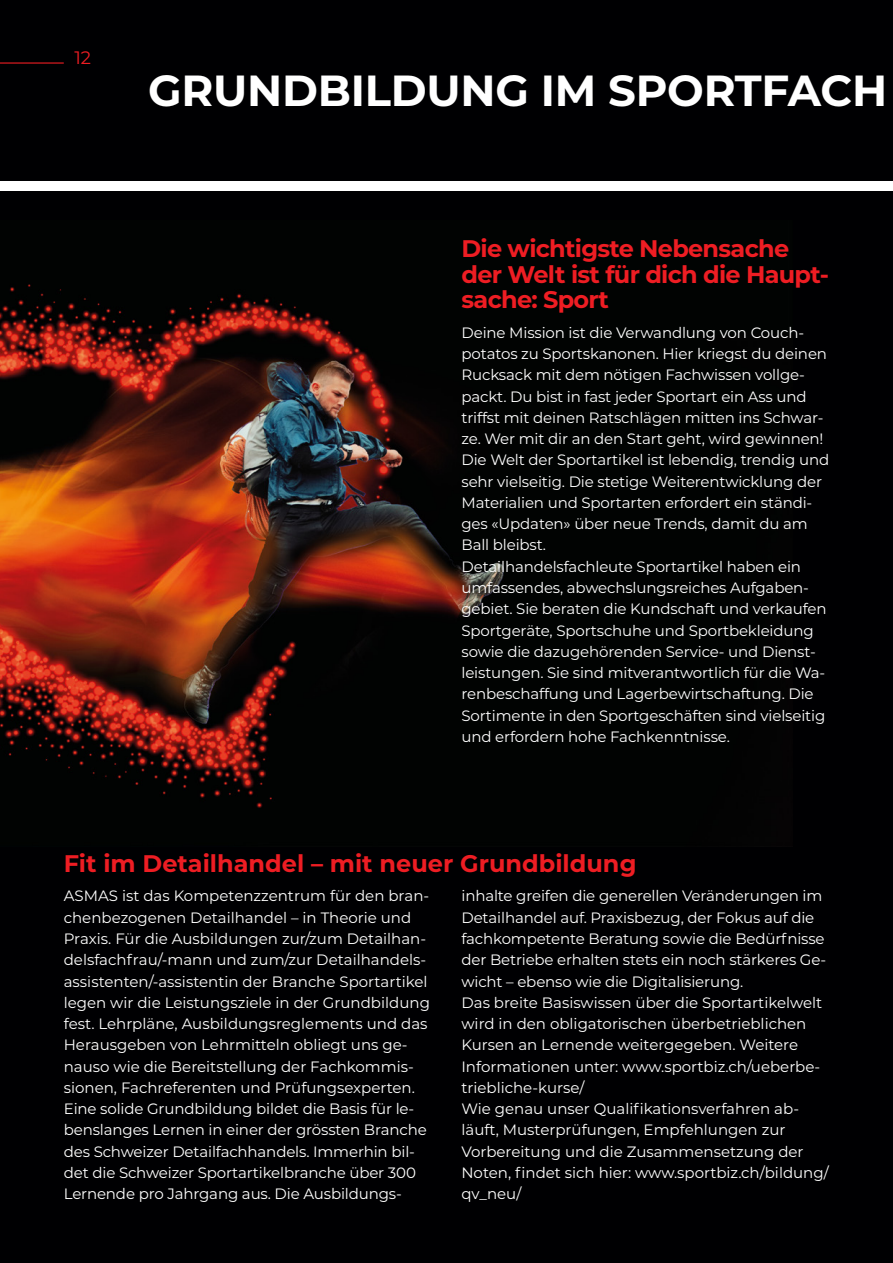
<style>
.page{position:relative;width:893px;height:1263px;background:#fff}
.page>*{position:absolute;margin:0;border:0;box-sizing:border-box;transform-origin:0 0}
.Head2{font:700 43.5px "Montserrat";letter-spacing:-.005em;color:#fff}
.Überschrift{font:700 24px/25.5px "Montserrat";letter-spacing:-.03em;color:#ee1d23}
.Überschrift-2{font:700 24px "Montserrat";color:#ee1d23}
.t1{font:18px "Montserrat";color:#ee1d23}
.Grundtext_weiß{font:15px/21.3px "Montserrat";letter-spacing:-.01em;color:#fff}
</style>
<div class="page">
<div style="left:0;top:0;width:893px;height:181px;background:#000002"></div>
<hr style="left:0;top:62px;width:64px;height:2px;background:#ee1d23">
<div style="left:0;top:191px;width:893px;height:1072px;background:#000002"></div>
<img style="left:0;top:284px;width:504px;height:524px">
<p class="t1" style="left:74px;top:45px;width:18px">12</p>
<p class="Head2" style="left:148px;top:59px;width:740px">GRUNDBILDUNG IM SPORTFACH</p>
<p class="Überschrift" style="left:461px;top:235px;width:369px">Die wichtigste Nebensache der Welt ist für dich die Haupt&shy;sache: Sport</p>
<p class="Grundtext_weiß" style="left:461px;top:321px;width:367px">Deine Mission ist die Verwandlung von Couch&shy;potatos zu Sportskanonen. Hier kriegst du deinen Rucksack mit dem nötigen Fachwissen vollge&shy;packt. Du bist in fast jeder Sportart ein Ass und triffst mit deinen Ratschlägen mitten ins Schwar&shy;ze. Wer mit dir an den Start geht, wird gewinnen!</p>
<p class="Grundtext_weiß" style="left:461px;top:449px;width:369px">Die Welt der Sportartikel ist lebendig, trendig und sehr vielseitig. Die stetige Weiterentwicklung der Materialien und Sportarten erfordert ein ständi&shy;ges «Updaten» über neue Trends, damit du am Ball bleibst.</p>
<p class="Grundtext_weiß" style="left:461px;top:555px;width:367px">Detailhandelsfachleute Sportartikel haben ein umfassendes, abwechslungsreiches Aufgaben&shy;gebiet. Sie beraten die Kundschaft und verkaufen Sportgeräte, Sportschuhe und Sportbekleidung sowie die dazugehörenden Service- und Dienst&shy;leistungen. Sie sind mitverantwortlich für die Wa&shy;renbeschaffung und Lagerbewirtschaftung. Die Sortimente in den Sportgeschäften sind vielseitig und erfordern hohe Fachkenntnisse.</p>
<p class="Überschrift-2" style="left:64px;top:846px;width:574px">Fit im Detailhandel – mit neuer Grundbildung</p>
<p class="Grundtext_weiß" style="left:64px;top:885px;width:368px">ASMAS ist das Kompetenzzentrum für den bran&shy;chenbezogenen Detailhandel – in Theorie und Praxis. Für die Ausbildungen zur/zum Detailhan&shy;delsfachfrau/-mann und zum/zur Detailhandels&shy;assistenten/-assistentin der Branche Sportartikel legen wir die Leistungsziele in der Grundbildung fest. Lehrpläne, Ausbildungsreglements und das Herausgeben von Lehrmitteln obliegt uns ge&shy;nauso wie die Bereitstellung der Fachkommis&shy;sionen, Fachreferenten und Prüfungsexperten.</p>
<p class="Grundtext_weiß" style="left:64px;top:1097px;width:365px">Eine solide Grundbildung bildet die Basis für le&shy;benslanges Lernen in einer der grössten Branche des Schweizer Detailfachhandels. Immerhin bil&shy;det die Schweizer Sportartikelbranche über 300<br>Lernende pro Jahrgang aus. Die Ausbildungs-</p>
<p class="Grundtext_weiß" style="left:461px;top:885px;width:366px">inhalte greifen die generellen Veränderungen im Detailhandel auf. Praxisbezug, der Fokus auf die fachkompetente Beratung sowie die Bedürfnisse der Betriebe erhalten stets ein noch stärkeres Ge&shy;wicht – ebenso wie die Digitalisierung.</p>
<p class="Grundtext_weiß" style="left:461px;top:991px;width:362px">Das breite Basiswissen über die Sportartikelwelt wird in den obligatorischen überbetrieblichen Kursen an Lernende weitergegeben. Weitere Informationen unter: www.sportbiz.ch/ueberbe&shy;triebliche-kurse/</p>
<p class="Grundtext_weiß" style="left:461px;top:1097px;width:369px">Wie genau unser Qualifikationsverfahren ab&shy;läuft, Musterprüfungen, Empfehlungen zur Vorbereitung und die Zusammensetzung der Noten, findet sich hier: www.sportbiz.ch/bildung/ qv_neu/</p>
</div>
